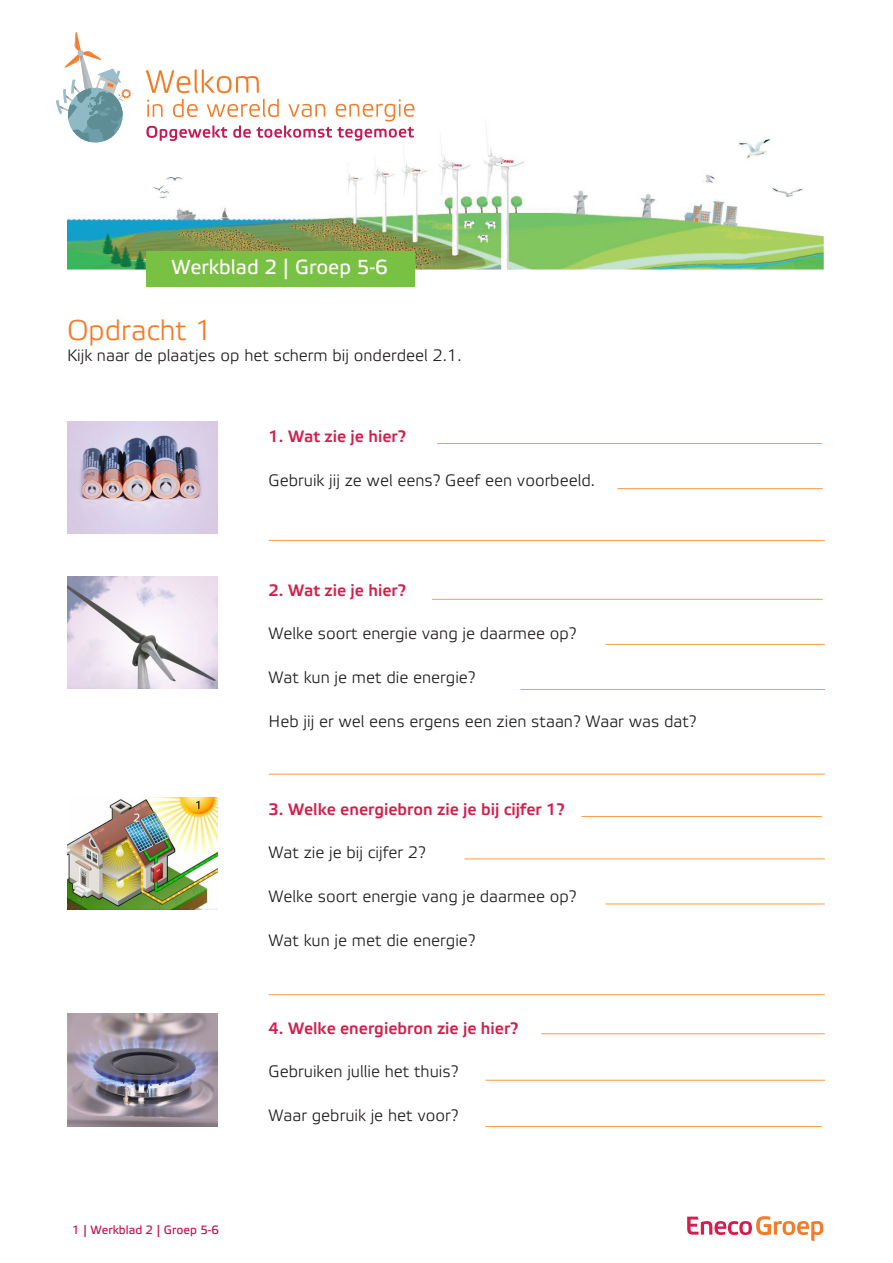
<style>
.page{position:relative;width:893px;height:1263px;background:#fff}
.page>*{position:absolute;margin:0;border:0;box-sizing:border-box;transform-origin:0 0}
.platte_tekst_Eneco_1{font:28.5px "Etelka Light Pro";color:#f47b27}
.Titel_werkblad_18{font:20.25px "Etelka Text Pro";color:#fff}
.platte_tekst_Eneco_1-2{font:16.5px "Etelka Light Pro";color:#231f20}
.platte_tekst_Eneco_1-3{font:16.5px "Etelka Medium Pro";color:#d21f4d}
.t1{font:12px "Etelka Text Pro";color:#c40f4c}
</style>
<div class="page">
<svg style="left:687px;top:1216px;width:136px;height:25px"></svg>
<img style="left:67px;top:797px;width:150px;height:113px">
<img style="left:67px;top:1014px;width:150px;height:112px">
<img style="left:67px;top:576px;width:150px;height:113px">
<hr style="left:617px;top:488px;width:206px;height:1px;background:#f89c46">
<hr style="left:432px;top:599px;width:391px;height:1px;background:#f89c46">
<hr style="left:437px;top:443px;width:385px;height:1px;background:#f89c46">
<hr style="left:269px;top:540px;width:556px;height:1px;background:#f89c46">
<hr style="left:605px;top:644px;width:220px;height:1px;background:#f89c46">
<hr style="left:520px;top:689px;width:305px;height:1px;background:#f89c46">
<hr style="left:269px;top:774px;width:556px;height:1px;background:#f89c46">
<hr style="left:581px;top:816px;width:241px;height:1px;background:#f89c46">
<hr style="left:465px;top:858px;width:360px;height:1px;background:#f89c46">
<hr style="left:605px;top:903px;width:220px;height:1px;background:#f89c46">
<hr style="left:269px;top:994px;width:556px;height:1px;background:#f89c46">
<hr style="left:541px;top:1033px;width:284px;height:1px;background:#f89c46">
<hr style="left:485px;top:1080px;width:340px;height:1px;background:#f89c46">
<hr style="left:485px;top:1126px;width:337px;height:1px;background:#f89c46">
<img style="left:67px;top:421px;width:150px;height:113px">
<img style="left:67px;top:132px;width:757px;height:138px">
<div style="left:146px;top:252px;width:269px;height:35px;background:#79c142"></div>
<svg style="left:146px;top:70px;width:113px;height:23px"></svg>
<svg style="left:146px;top:99px;width:269px;height:42px"></svg>
<svg style="left:56px;top:32px;width:79px;height:113px"></svg>
<p class="Titel_werkblad_18" style="left:171px;top:256px;width:218px">Werkblad 2 | Groep 5-6</p>
<p class="platte_tekst_Eneco_1" style="left:67px;top:315px;width:147px">Opdracht 1</p>
<p class="platte_tekst_Eneco_1-2" style="left:67px;top:347px;width:396px">Kijk naar de plaatjes op het scherm bij onderdeel 2.1.</p>
<p class="platte_tekst_Eneco_1-3" style="left:269px;top:428px;width:139px">1. Wat zie je hier?</p>
<p class="platte_tekst_Eneco_1-2" style="left:269px;top:472px;width:328px">Gebruik jij ze wel eens? Geef een voorbeeld.</p>
<p class="platte_tekst_Eneco_1-3" style="left:269px;top:581px;width:139px">2. Wat zie je hier?</p>
<p class="platte_tekst_Eneco_1-2" style="left:269px;top:625px;width:309px">Welke soort energie vang je daarmee op?</p>
<p class="platte_tekst_Eneco_1-2" style="left:269px;top:669px;width:208px">Wat kun je met die energie?</p>
<p class="platte_tekst_Eneco_1-2" style="left:269px;top:712px;width:429px">Heb jij er wel eens ergens een zien staan? Waar was dat?</p>
<p class="platte_tekst_Eneco_1-3" style="left:269px;top:800px;width:297px">3. Welke energiebron zie je bij cijfer 1?</p>
<p class="platte_tekst_Eneco_1-2" style="left:269px;top:844px;width:159px">Wat zie je bij cijfer 2?</p>
<p class="platte_tekst_Eneco_1-2" style="left:269px;top:888px;width:309px">Welke soort energie vang je daarmee op?</p>
<p class="platte_tekst_Eneco_1-2" style="left:269px;top:931px;width:208px">Wat kun je met die energie?</p>
<p class="t1" style="left:72px;top:1224px;width:148px">1 | Werkblad 2 | Groep 5-6</p>
<p class="platte_tekst_Eneco_1-3" style="left:269px;top:1019px;width:251px">4. Welke energiebron zie je hier?</p>
<p class="platte_tekst_Eneco_1-2" style="left:269px;top:1063px;width:191px">Gebruiken jullie het thuis?</p>
<p class="platte_tekst_Eneco_1-2" style="left:269px;top:1107px;width:191px">Waar gebruik je het voor?</p>
</div>
